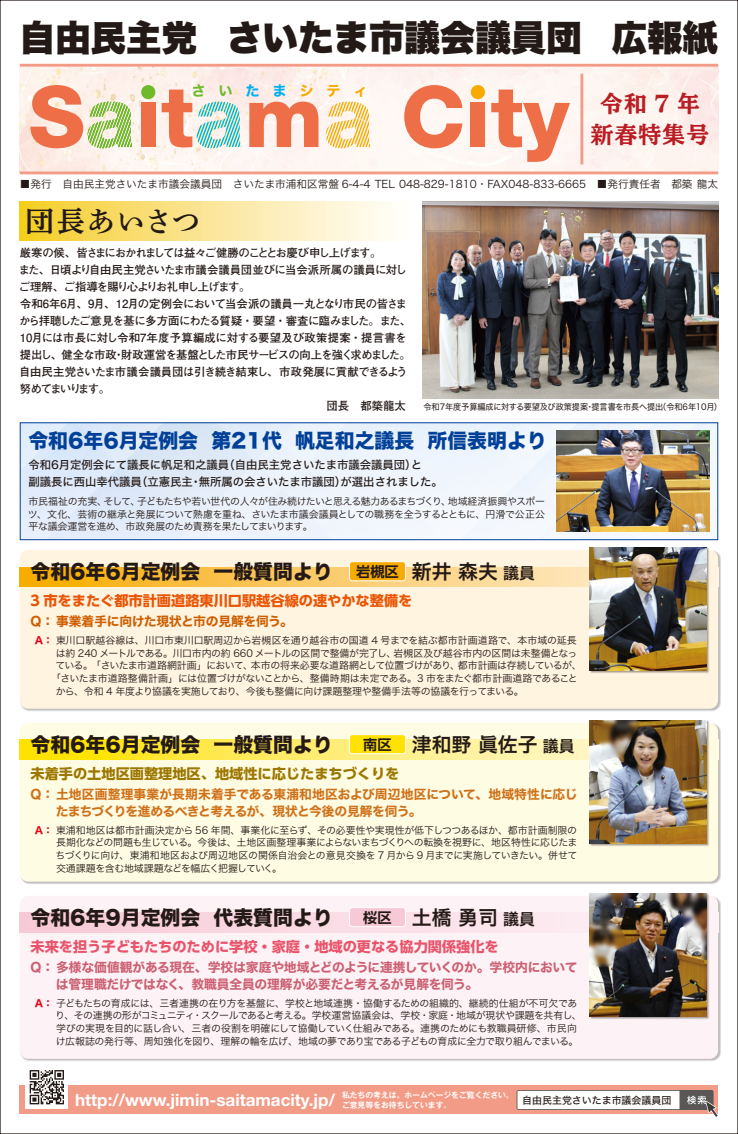
<style>
.page{position:relative;width:738px;height:1134px;background:#fff}
.page>*{position:absolute;margin:0;border:0;box-sizing:border-box;transform-origin:0 0}
.t1{font:35.4px "Hira Kaku Std N W9";color:#231916}
.t2{font:28.3px "FOT DNP Shuei Y Min Std B";letter-spacing:.05em;color:#231916}
.t3{font:800 22.7px/31.2px "TBUD Min Std";letter-spacing:.05em;color:#b91d23;text-align:center}
.t4{font:19.8px "Hira Kaku Std N W8";color:#231916}
.t5{font:19.8px "Hira Kaku Std N W8";color:#004098}
.t6{font:19.8px "Hira Kaku Std N W6";color:#231916}
.t7{font:700 17px "Helvetica Neue LT Std";color:#fff}
.t8{font:700 14.2px "UD Shin Go Pr 6 N";color:#e9546b}
.t9{font:700 14.2px "UD Shin Go Pr 6 N";color:#ea5506}
.t10{font:700 14.2px "UD Shin Go Pr 6 N";color:#9c7700}
.t11{font:14.2px "Hira Kaku Std N W7";letter-spacing:.9em;color:#f7ab00}
.t12{font:12.8px/17px "Hira Kaku Std N W7";letter-spacing:-.02em;color:#cc5f72}
.t13{font:12.8px/17px "Hira Kaku Std N W7";letter-spacing:-.015em;color:#cf7119}
.t14{font:12.8px "Hira Kaku Std N W7";letter-spacing:-.02em;color:#cd5e00}
.t15{font:700 11.3px "Futo Go B101 Pr 6 N";letter-spacing:-.045em;color:#231916}
.t16{font:11.3px/17px "Hira Kaku Std N W5";color:#231916}
.t17{font:700 11.3px "Futo Go B101 Pr 6 N";letter-spacing:-.025em;color:#231916}
.t18{font:700 11.3px "Futo Go B101 Pr 6 N";letter-spacing:-.075em;color:#231916}
.t19{font:700 11.3px "Futo Go B101 Pr 6 N";letter-spacing:.005em;color:#231916}
.t20{font:700 11.3px "Futo Go B101 Pr 6 N";letter-spacing:-.105em;color:#231916}
.t21{font:700 11.3px "Futo Go B101 Pr 6 N";letter-spacing:-.15em;color:#231916}
.t22{font:10.6px "Hira Kaku Std N W3";color:#231916}
.t23{font:9.9px/12.8px "Hira Kaku Std N W3";letter-spacing:-.03em;color:#231916;text-align:justify}
.t24{font:9.9px "Hira Kaku Std N W5";color:#231916}
.t25{font:8.5px "Hira Kaku Std N W4";letter-spacing:-.015em;color:#231916;scale:.96 1}
.t26{font:700 7.8px "Gothic MB101 Pr 6 N De";color:#fff}
.s1{color:#6fba2c}
.s2{color:#00afec}
.s3{font-family:"UD Shin Go Pr 6 N De";font-weight:700;font-size:14.2px}
.s4{font-family:"Hira Kaku Std N W6"}
.s5{font-family:"Hira Kaku Std N W6";font-size:15.9px}
.s6{font-family:"Hira Kaku Std N W7";color:#e60013}
.s7{font-size:15.9px}
</style>
<div class="page">
<div style="left:20px;top:896px;width:700px;height:166px;background:#231916;opacity:.3"></div>
<div style="left:20px;top:896px;width:697px;height:163px;background:#fdf3f6;border-radius:9px"></div>
<div style="left:20px;top:550px;width:700px;height:162px;background:#231916;opacity:.3"></div>
<div style="left:20px;top:550px;width:697px;height:159px;background:#fff4e0;border-radius:9px"></div>
<div style="left:20px;top:201px;width:397px;height:40px;background:linear-gradient(to right,#f5ce2b,#fff)"></div>
<img style="left:20px;top:67px;width:697px;height:104px">
<hr style="left:20px;top:64px;width:697px;height:3px;background:#f29b87">
<hr style="left:20px;top:171px;width:697px;height:3px;background:#f29b87">
<hr style="left:580px;top:74px;width:3px;height:90px;background:#f29b87">
<div style="left:20px;top:1086px;width:697px;height:28px;background:#f29b87"></div>
<svg style="left:22px;top:424px;width:693px;height:114px;fill:#ebf2fb"></svg>
<div style="left:20px;top:422px;width:697px;height:118px;border:1px solid #004098"></div>
<div style="left:20px;top:723px;width:700px;height:162px;background:#231916;opacity:.3"></div>
<div style="left:20px;top:723px;width:697px;height:159px;background:#fffce4;border-radius:9px"></div>
<svg style="left:30px;top:85px;width:103px;height:63px;background:#e2bd97"></svg>
<div style="left:141px;top:103px;width:14px;height:44px;background:#ed6e47"></div>
<svg style="left:161px;top:90px;width:80px;height:58px;background:#d2cabc"></svg>
<svg style="left:249px;top:102px;width:69px;height:45px"></svg>
<svg style="left:325px;top:102px;width:45px;height:46px"></svg>
<svg style="left:404px;top:85px;width:58px;height:63px"></svg>
<div style="left:470px;top:103px;width:14px;height:44px;background:#ed6e47"></div>
<svg style="left:491px;top:90px;width:78px;height:72px"></svg>
<div style="left:141px;top:85px;width:14px;height:14px;background:#6fba2c;border-radius:50%"></div>
<div style="left:470px;top:85px;width:14px;height:14px;background:#f7ab00;border-radius:50%"></div>
<div style="left:26px;top:1066px;width:42px;height:42px;background:#fff"></div>
<svg style="left:30px;top:1070px;width:34px;height:34px"></svg>
<svg style="left:516px;top:1090px;width:202px;height:27px"></svg>
<img style="left:422px;top:201px;width:295px;height:197px">
<img style="left:556px;top:431px;width:153px;height:100px">
<svg style="left:20px;top:567px;width:569px;height:20px;background:#fac85e"></svg>
<svg style="left:20px;top:913px;width:510px;height:20px"></svg>
<div style="left:349px;top:562px;width:56px;height:19px;background:#f7ab00;border-radius:3px"></div>
<div style="left:349px;top:561px;width:56px;height:20px;border:1px solid #fff;border-radius:3px"></div>
<svg style="left:20px;top:740px;width:569px;height:20px;background:#ffeb62"></svg>
<div style="left:349px;top:735px;width:56px;height:19px;background:#ffe200;border-radius:3px"></div>
<div style="left:349px;top:734px;width:56px;height:20px;border:1px solid #fff;border-radius:3px"></div>
<div style="left:589px;top:720px;width:120px;height:126px;background:#231916;opacity:.4"></div>
<img style="left:589px;top:720px;width:117px;height:123px">
<div style="left:349px;top:907px;width:56px;height:20px;background:#f7c9d7;border-radius:3px"></div>
<div style="left:349px;top:907px;width:56px;height:20px;border:1px solid #fff;border-radius:3px"></div>
<div style="left:589px;top:893px;width:120px;height:126px;background:#231916;opacity:.4"></div>
<img style="left:589px;top:893px;width:117px;height:123px">
<div style="left:589px;top:547px;width:120px;height:126px;background:#231916;opacity:.4"></div>
<img style="left:589px;top:547px;width:117px;height:123px">
<h1 class="t1" style="left:20px;top:18px;width:699px">自由民主党 さいたま市議会議員団 広報紙</h1>
<h3 class="t3" style="left:590px;top:88px;width:119px">令和7年新春特集号</h3>
<h3 class="t11" style="left:191px;top:80px;width:177px"><span class="s1">さい</span><span class="s2">たま</span>シティ</h3>
<p class="t22" style="left:20px;top:176px;width:699px">■発行　自由民主党さいたま市議会議員団　さいたま市浦和区常盤 6-4-4 TEL 048-829-1810・FAX048-833-6665　■発行責任者　都築 龍太</p>
<h2 class="t2" style="left:26px;top:201px;width:176px">団長あいさつ</h2>
<p class="t20" style="left:20px;top:243px;width:363px">厳寒の候、皆さまにおかれましては益々ご健勝のこととお慶び申し上げます。</p>
<p class="t17" style="left:19px;top:260px;width:390px">また、日頃より自由民主党さいたま市議会議員団並びに当会派所属の議員に対し</p>
<p class="t18" style="left:19px;top:277px;width:233px">ご理解、ご指導を賜り心よりお礼申し上げます。</p>
<p class="t17" style="left:20px;top:294px;width:388px">令和6年6月、9月、12月の定例会において当会派の議員一丸となり市民の皆さま</p>
<p class="t15" style="left:19px;top:311px;width:393px">から拝聴したご意見を基に多方面にわたる質疑・要望・審査に臨みました。また、</p>
<p class="t19" style="left:20px;top:328px;width:388px">10月には市長に対し令和7年度予算編成に対する要望及び政策提案・提言書を</p>
<p class="t18" style="left:20px;top:345px;width:392px">提出し、健全な市政・財政運営を基盤とした市民サービスの向上を強く求めました。</p>
<p class="t15" style="left:19px;top:362px;width:390px">自由民主党さいたま市議会議員団は引き続き結束し、市政発展に貢献できるよう</p>
<p class="t21" style="left:20px;top:379px;width:92px">努めてまいります。</p>
<p class="t15" style="left:326px;top:396px;width:81px">団長　都築龍太</p>
<h3 class="t5" style="left:28px;top:430px;width:519px">令和6年6月定例会 第21代 帆足和之議長 所信表明より</h3>
<p class="t25" style="left:423px;top:400px;width:312px">令和7年度予算編成に対する要望及び政策提案・提言書を市長へ提出（令和6年10月）</p>
<p class="t16" style="left:28px;top:457px;width:415px">令和6月定例会にて議長に帆足和之議員（自由民主党さいたま市議会議員団）と<br>副議長に西山幸代議員（立憲民主・無所属の会さいたま市議団）が選出されました。</p>
<p class="t23" style="left:28px;top:495px;width:518px">市民福祉の充実、そして、子どもたちや若い世代の人々が住み続けたいと思える魅力あるまちづくり、地域経済振興やスポーツ、文化、芸術の継承と発展について熟慮を重ね、さいたま市議会議員としての職務を全うするとともに、円滑で公正公平な議会運営を進め、市政発展のため責務を果たしてまいります。</p>
<h3 class="t4" style="left:30px;top:560px;width:505px">令和6年6月定例会 一般質問より <span class="s3">岩槻区</span> <span class="s4">新井 森夫</span> <span class="s5">議員</span></h3>
<h3 class="t9" style="left:30px;top:589px;width:383px">3 市をまたぐ都市計画道路東川口駅越谷線の速やかな整備を</h3>
<p class="t14" style="left:30px;top:612px;width:263px">Q：事業着手に向けた現状と市の見解を伺う。</p>
<p class="t23" style="left:35px;top:633px;width:543px"><span class="s6">A：</span>東川口駅越谷線は、川口市東川口駅周辺から岩槻区を通り越谷市の国道 4 号までを結ぶ都市計画道路で、本市域の延長</p>
<p class="t23" style="left:56px;top:646px;width:523px">は約 240 メートルである。川口市内の約 660 メートルの区間で整備が完了し、岩槻区及び越谷市内の区間は未整備となっ</p>
<p class="t23" style="left:56px;top:659px;width:527px">ている。 「さいたま市道路網計画」において、本市の将来必要な道路網として位置づけがあり、都市計画は存続しているが、</p>
<p class="t23" style="left:51px;top:672px;width:527px">「さいたま市道路整備計画」には位置づけがないことから、整備時期は未定である。3 市をまたぐ都市計画道路であること</p>
<p class="t23" style="left:56px;top:684px;width:469px">から、令和 4 年度より協議を実施しており、今後も整備に向け課題整理や整備手法等の協議を行ってまいる。</p>
<h3 class="t4" style="left:30px;top:733px;width:303px">令和6年6月定例会 一般質問より</h3>
<h3 class="t6" style="left:363px;top:729px;width:213px"><span class="s3">南区</span> 津和野 眞佐子 <span class="s7">議員</span></h3>
<p class="t13" style="left:56px;top:787px;width:523px;text-indent:-25px">Q：土地区画整理事業が長期未着手である東浦和地区および周辺地区について、地域特性に応じたまちづくりを進めるべきと考えるが、現状と今後の見解を伺う。</p>
<h3 class="t10" style="left:30px;top:762px;width:370px">未着手の土地区画整理地区、地域性に応じたまちづくりを</h3>
<p class="t23" style="left:55px;top:823px;width:523px;text-indent:-21px"><span class="s6">A：</span>東浦和地区は都市計画決定から 56 年間、事業化に至らず、その必要性や実現性が低下しつつあるほか、都市計画制限の長期化などの問題も生じている。今後は、土地区画整理事業によらないまちづくりへの転換を視野に、地区特性に応じたまちづくりに向け、東浦和地区および周辺地区の関係自治会との意見交換を 7 月から 9 月までに実施していきたい。併せて交通課題を含む地域課題などを幅広く把握していく。</p>
<h3 class="t4" style="left:30px;top:906px;width:303px">令和6年9月定例会 代表質問より</h3>
<h3 class="t6" style="left:363px;top:902px;width:173px"><span class="s3">桜区</span> 土橋 勇司 <span class="s7">議員</span></h3>
<h3 class="t8" style="left:30px;top:935px;width:469px">未来を担う子どもたちのために学校・家庭・地域の更なる協力関係強化を</h3>
<p class="t12" style="left:56px;top:959px;width:522px;text-indent:-25px">Q：多様な価値観がある現在、学校は家庭や地域とどのように連携していくのか。学校内においては管理職だけではなく、教職員全員の理解が必要だと考えるが見解を伺う。</p>
<p class="t23" style="left:55px;top:996px;width:527px;text-align:left;text-indent:-20px"><span class="s6">A：</span>子どもたちの育成には、三者連携の在り方を基盤に、学校と地域連携・協働するための組織的、継続的仕組が不可欠であり、その連携の形がコミュニティ・スクールであると考える。学校運営協議会は、学校・家庭・地域が現状や課題を共有し、学びの実現を目的に話し合い、三者の役割を明確にして協働していく仕組みである。連携のためにも教職員研修、市民向け広報誌の発行等、周知強化を図り、理解の輪を広げ、地域の夢であり宝である子どもの育成に全力で取り組んでまいる。</p>
<h3 class="t7" style="left:75px;top:1089px;width:439px">http://www.jimin-saitamacity.jp/ <sup>私たちの考えは、ホームページをご覧ください。</sup></h3>
<p class="t26" style="left:342px;top:1098px;width:111px">ご意見等をお待ちしています。</p>
<p class="t24" style="left:522px;top:1092px;width:150px">自由民主党さいたま市議会議員団</p>
</div>
